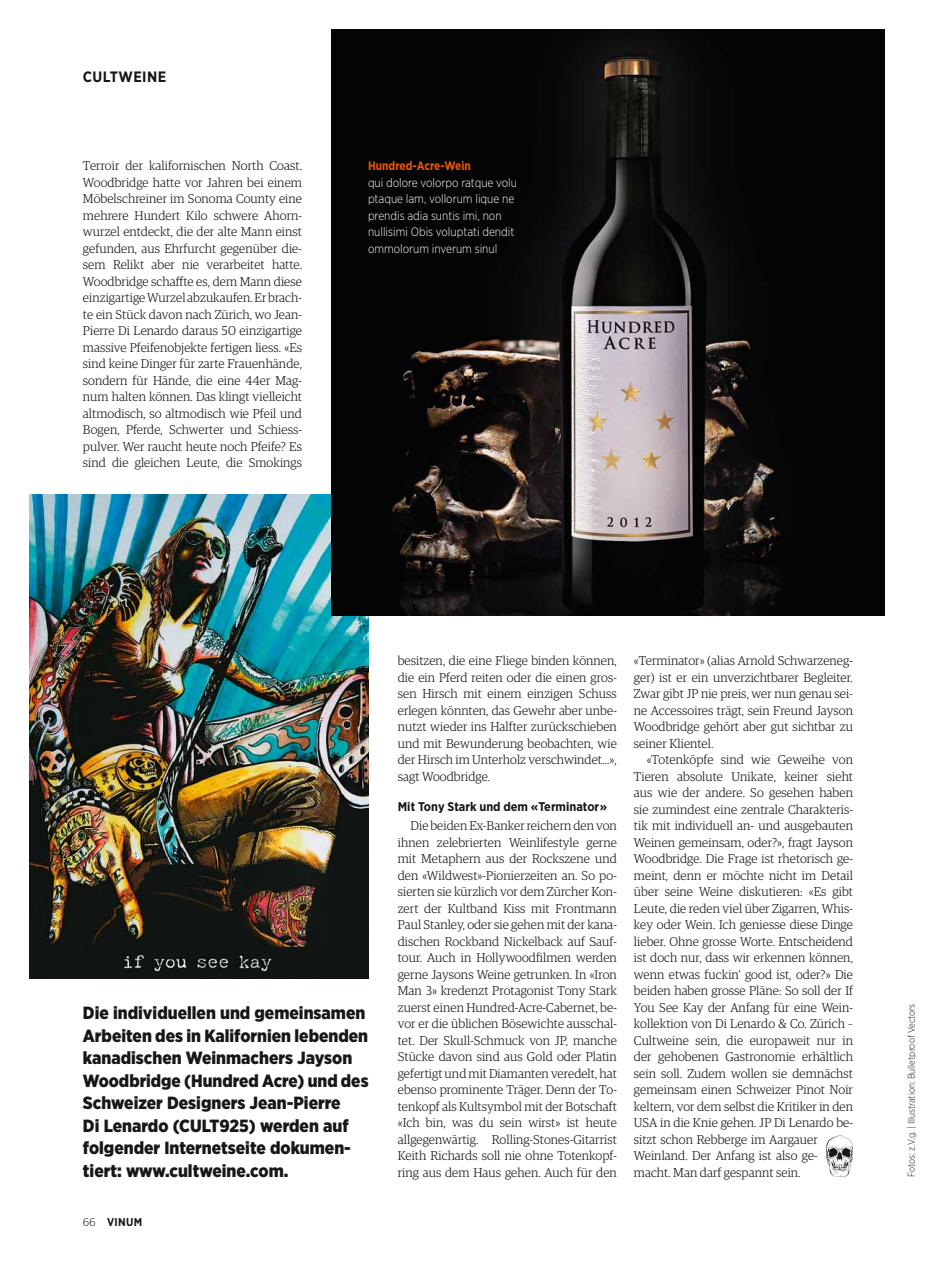
<style>
.page{position:relative;width:936px;height:1263px;background:#fff}
.page>*{position:absolute;margin:0;border:0;box-sizing:border-box;transform-origin:0 0}
.t1{font:900 17.7px/22.5px "Gotham Narrow";color:#181716}
.t2{font:700 15px "Gotham Narrow";letter-spacing:.025em;color:#181716}
.t3{font:300 12.75px/16.5px "Guardian Egyp";letter-spacing:.005em;color:#181716;text-align:justify}
.t4{font:700 12.6px "Gotham Narrow";color:#181716}
.t5{font:300 12.3px/16.5px "Gotham Narrow";color:#fff;scale:.95 1}
.t6{font:700 12.3px "Gotham Narrow";color:#ea560a;scale:.95 1}
.t7{font:700 11.25px "Gotham Narrow";color:#181716}
.t8{font:300 9.75px "Gotham Narrow";letter-spacing:-.01em;color:#181716;scale:.95 1}
.s1{font-weight:300}
</style>
<div class="page">
<img style="left:30px;top:494px;width:338px;height:485px">
<svg style="left:826px;top:1135px;width:27px;height:42px"></svg>
<img style="left:332px;top:30px;width:552px;height:586px">
<p class="t2" style="left:83px;top:67px;width:85px">cultWein e</p>
<p class="t3" style="left:83px;top:157px;width:221px">Terroir der kalifornischen North Coast.<br>Woodbridge hatte vor Jahren bei einem Möbelschreiner im Sonoma County eine mehrere Hundert Kilo schwere Ahorn&shy;wurzel entdeckt, die der alte Mann einst gefunden, aus Ehrfurcht gegenüber die&shy;sem Relikt aber nie verarbeitet hatte.<br>Woodbridge schaffte es, dem Mann diese einzigartige Wurzel abzukaufen. Er brach&shy;te ein Stück davon nach Zürich, wo Jean-Pierre Di Lenardo daraus 50 einzigartige massive Pfeifenobjekte fertigen liess. «Es sind keine Dinger für zarte Frauenhände, sondern für Hände, die eine 44er Mag&shy;num halten können. Das klingt vielleicht altmodisch, so altmodisch wie Pfeil und Bogen, Pferde, Schwerter und Schiess&shy;pulver. Wer raucht heute noch Pfeife? Es sind die gleichen Leute, die Smokings</p>
<p class="t6" style="left:368px;top:158px;width:110px">Hundred-Acre-Wein</p>
<p class="t5" style="left:368px;top:174px;width:158px">qui dolore volorpo ratque volu ptaque lam, vollorum lique ne prendis adia suntis imi, non nullisimi Obis voluptati dendit ommolorum inverum sinul</p>
<p class="t1" style="left:83px;top:1002px;width:287px">Die individuellen und gemeinsamen Arbeiten des in Kalifornien lebenden kanadischen Weinmachers Jayson Woodbridge (Hundred Acre) und des Schweizer Designers Jean-Pierre<br>Di Lenardo (CULT925) werden auf folgender Internetseite dokumen&shy;tiert: www.cultweine.com.</p>
<p class="t7" style="left:83px;top:1215px;width:52px"><span class="s1">66</span> VINUM</p>
<p class="t3" style="left:398px;top:652px;width:221px">besitzen, die eine Fliege binden können, die ein Pferd reiten oder die einen gros&shy;sen Hirsch mit einem einzigen Schuss erlegen könnten, das Gewehr aber unbe&shy;nutzt wieder ins Halfter zurückschieben und mit Bewunderung beobachten, wie der Hirsch im Unterholz verschwindet…», sagt Woodbridge.</p>
<p class="t4" style="left:398px;top:798px;width:211px">Mit Tony Stark und dem «Terminator»</p>
<p class="t3" style="left:398px;top:817px;width:221px;text-indent:13px">Die beiden Ex-Banker reichern den von ihnen zelebrierten Weinlifestyle gerne mit Metaphern aus der Rockszene und den «Wildwest»-Pionierzeiten an. So po&shy;sierten sie kürzlich vor dem Zürcher Kon&shy;zert der Kultband Kiss mit Frontmann Paul Stanley, oder sie gehen mit der kana&shy;dischen Rockband Nickelback auf Sauf&shy;tour. Auch in Hollywoodfilmen werden gerne Jaysons Weine getrunken. In «Iron Man 3» kredenzt Protagonist Tony Stark zuerst einen Hundred-Acre-Cabernet, be&shy;vor er die üblichen Bösewichte ausschal&shy;tet. Der Skull-Schmuck von JP, manche Stücke davon sind aus Gold oder Platin gefertigt und mit Diamanten veredelt, hat ebenso prominente Träger. Denn der To&shy;tenkopf als Kultsymbol mit der Botschaft «Ich bin, was du sein wirst» ist heute allgegenwärtig. Rolling-Stones-Gitarrist Keith Richards soll nie ohne Totenkopf&shy;ring aus dem Haus gehen. Auch für den</p>
<p class="t3" style="left:634px;top:652px;width:220px">«Terminator» (alias Arnold Schwarzeneg&shy;ger) ist er ein unverzichtbarer Begleiter.<br>Zwar gibt JP nie preis, wer nun genau sei&shy;ne Accessoires trägt, sein Freund Jayson Woodbridge gehört aber gut sichtbar zu seiner Klientel.</p>
<p class="t3" style="left:634px;top:751px;width:220px;text-align:left;text-indent:13px">«Totenköpfe sind wie Geweihe von Tieren absolute Unikate, keiner sieht aus wie der andere. So gesehen haben sie zumindest eine zentrale Charakteris&shy;tik mit individuell an- und ausgebauten Weinen gemeinsam, oder?», fragt Jayson Woodbridge. Die Frage ist rhetorisch ge&shy;meint, denn er möchte nicht im Detail über seine Weine diskutieren: «Es gibt Leute, die reden viel über Zigarren, Whis&shy;key oder Wein. Ich geniesse diese Dinge lieber. Ohne grosse Worte. Entscheidend ist doch nur, dass wir erkennen können, wenn etwas fuckin’ good ist, oder?» Die beiden haben grosse Pläne: So soll der If You See Kay der Anfang für eine Wein&shy;kollektion von Di Lenardo &amp; Co. Zürich – Cultweine sein, die europaweit nur in der gehobenen Gastronomie erhältlich sein soll. Zudem wollen sie demnächst gemeinsam einen Schweizer Pinot Noir keltern, vor dem selbst die Kritiker in den USA in die Knie gehen. JP Di Lenardo be&shy;sitzt schon Rebberge im Aargauer Weinland. Der Anfang ist also ge&shy;macht. Man darf gespannt sein.</p>
<p class="t8" style="left:905px;top:1177px;width:184px;rotate:-90deg">Fotos: z.V.g. | I llustration: Bulletproof Vectors</p>
</div>
